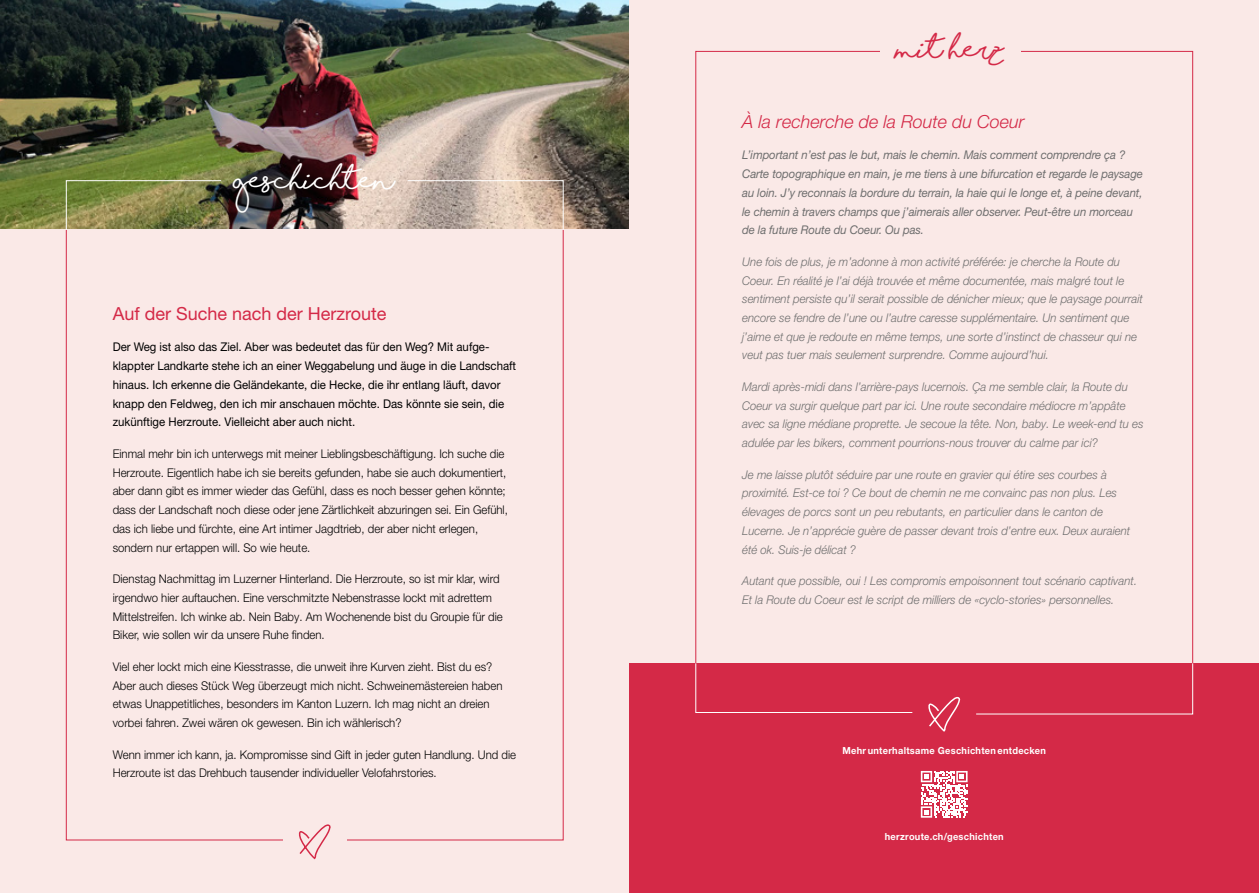
<style>
.page{position:relative;width:1259px;height:893px;background:#fff}
.page>*{position:absolute;margin:0;border:0;box-sizing:border-box;transform-origin:0 0}
.t1{font:700 25.5px "Shorelines Script";color:#fff}
.t2{font:700 25.5px "Shorelines Script";color:#d42947}
.t3{font:italic 300 18px "Helvetica Neue LT Pro";color:#d42947}
.t4{font:18px "Helvetica Neue LT Pro";color:#d42947}
.t5{font:italic 300 12px/18.8px "Helvetica Neue LT Pro";color:#6e6e6e;scale:.95 1}
.t6{font:300 12px/18.8px "Helvetica Neue LT Pro";color:#000;scale:.95 1}
.t7{font:italic 12px/18.8px "Helvetica Neue LT Pro";letter-spacing:-.01em;color:#6e6e6e;scale:.95 1}
.t8{font:12px/18.8px "Helvetica Neue LT Pro";color:#000;scale:.95 1}
.t9{font:700 9.75px "Helvetica Neue LT Pro";letter-spacing:.03em;color:#fff;scale:.95 1}
</style>
<div class="page">
<img style="left:0;top:0;width:629px;height:230px">
<div style="left:0;top:230px;width:629px;height:663px;background:#fae9e7"></div>
<svg style="left:298px;top:824px;width:32px;height:36px"></svg>
<svg style="left:66px;top:180px;width:156px;height:51px;background:#878952"></svg>
<svg style="left:407px;top:180px;width:157px;height:51px;background:#cbb8aa"></svg>
<div style="left:629px;top:0;width:630px;height:893px;background:#fae9e7"></div>
<div style="left:629px;top:663px;width:630px;height:230px;background:#d42947"></div>
<svg style="left:921px;top:771px;width:46px;height:47px"></svg>
<svg style="left:695px;top:663px;width:218px;height:50px"></svg>
<svg style="left:928px;top:697px;width:31px;height:35px"></svg>
<svg style="left:976px;top:663px;width:217px;height:52px"></svg>
<h1 class="t1" style="left:234px;top:170px;width:162px">geschichten</h1>
<h2 class="t4" style="left:113px;top:302px;width:275px">Auf der Suche nach der Herzroute</h2>
<p class="t8" style="left:113px;top:338px;width:426px">Der Weg ist also das Ziel. Aber was bedeutet das für den Weg? Mit aufge&shy;klappter Landkarte stehe ich an einer Weggabelung und äuge in die Landschaft hinaus. Ich erkenne die Geländekante, die Hecke, die ihr entlang läuft, davor knapp den Feldweg, den ich mir anschauen möchte. Das könnte sie sein, die zukünftige Herzroute. Vielleicht aber auch nicht.</p>
<p class="t6" style="left:113px;top:444px;width:417px">Einmal mehr bin ich unterwegs mit meiner Lieblingsbeschäftigung. Ich suche die Herzroute. Eigentlich habe ich sie bereits gefunden, habe sie auch dokumentiert, aber dann gibt es immer wieder das Gefühl, dass es noch besser gehen könnte; dass der Landschaft noch diese oder jene Zärtlichkeit abzuringen sei. Ein Gefühl, das ich liebe und fürchte, eine Art intimer Jagdtrieb, der aber nicht erlegen, sondern nur ertappen will. So wie heute.</p>
<p class="t6" style="left:113px;top:569px;width:412px">Dienstag Nachmittag im Luzerner Hinterland. Die Herzroute, so ist mir klar, wird irgendwo hier auftauchen. Eine verschmitzte Nebenstrasse lockt mit adrettem Mittelstreifen. Ich winke ab. Nein Baby. Am Wochenende bist du Groupie für die Biker, wie sollen wir da unsere Ruhe finden.</p>
<p class="t6" style="left:113px;top:657px;width:412px">Viel eher lockt mich eine Kiesstrasse, die unweit ihre Kurven zieht. Bist du es?<br>Aber auch dieses Stück Weg überzeugt mich nicht. Schweinemästereien haben etwas Unappetitliches, besonders im Kanton Luzern. Ich mag nicht an dreien vorbei fahren. Zwei wären ok gewesen. Bin ich wählerisch?</p>
<p class="t6" style="left:113px;top:745px;width:426px">Wenn immer ich kann, ja. Kompromisse sind Gift in jeder guten Handlung. Und die<br>Herzroute ist das Drehbuch tausender individueller Velofahrstories.</p>
<h1 class="t2" style="left:897px;top:40px;width:108px">mit herz</h1>
<h2 class="t3" style="left:742px;top:110px;width:284px">À la recherche de la Route du Coeur</h2>
<p class="t7" style="left:742px;top:145px;width:423px">L’important n’est pas le but, mais le chemin. Mais comment comprendre ça ?<br>Carte topographique en main, je me tiens à une bifurcation et regarde le paysage au loin. J’y reconnais la bordure du terrain, la haie qui le longe et, à peine devant, le chemin à travers champs que j’aimerais aller observer. Peut-être un morceau de la future Route du Coeur. Ou pas.</p>
<p class="t5" style="left:742px;top:252px;width:423px">Une fois de plus, je m’adonne à mon activité préférée: je cherche la Route du Coeur. En réalité je l’ai déjà trouvée et même documentée, mais malgré tout le sentiment persiste qu’il serait possible de dénicher mieux; que le paysage pourrait encore se fendre de l’une ou l’autre caresse supplémentaire. Un sentiment que j’aime et que je redoute en même temps, une sorte d’instinct de chasseur qui ne veut pas tuer mais seulement surprendre. Comme aujourd’hui.</p>
<p class="t5" style="left:742px;top:377px;width:424px">Mardi après-midi dans l’arrière-pays lucernois. Ça me semble clair, la Route du Coeur va surgir quelque part par ici. Une route secondaire médiocre m’appâte avec sa ligne médiane proprette. Je secoue la tête. Non, baby. Le week-end tu es adulée par les bikers, comment pourrions-nous trouver du calme par ici?</p>
<p class="t5" style="left:742px;top:465px;width:410px">Je me laisse plutôt séduire par une route en gravier qui étire ses courbes à proximité. Est-ce toi ? Ce bout de chemin ne me convainc pas non plus. Les élevages de porcs sont un peu rebutants, en particulier dans le canton de Lucerne. Je n’apprécie guère de passer devant trois d’entre eux. Deux auraient été ok. Suis-je délicat ?</p>
<p class="t5" style="left:742px;top:571px;width:417px">Autant que possible, oui ! Les compromis empoisonnent tout scénario captivant.<br>Et la Route du Coeur est le script de milliers de «cyclo-stories» personnelles.</p>
<p class="t9" style="left:842px;top:745px;width:216px">Mehr unterhaltsame Geschichten entdecken</p>
<p class="t9" style="left:884px;top:831px;width:127px">herzroute.ch/geschichten</p>
</div>
